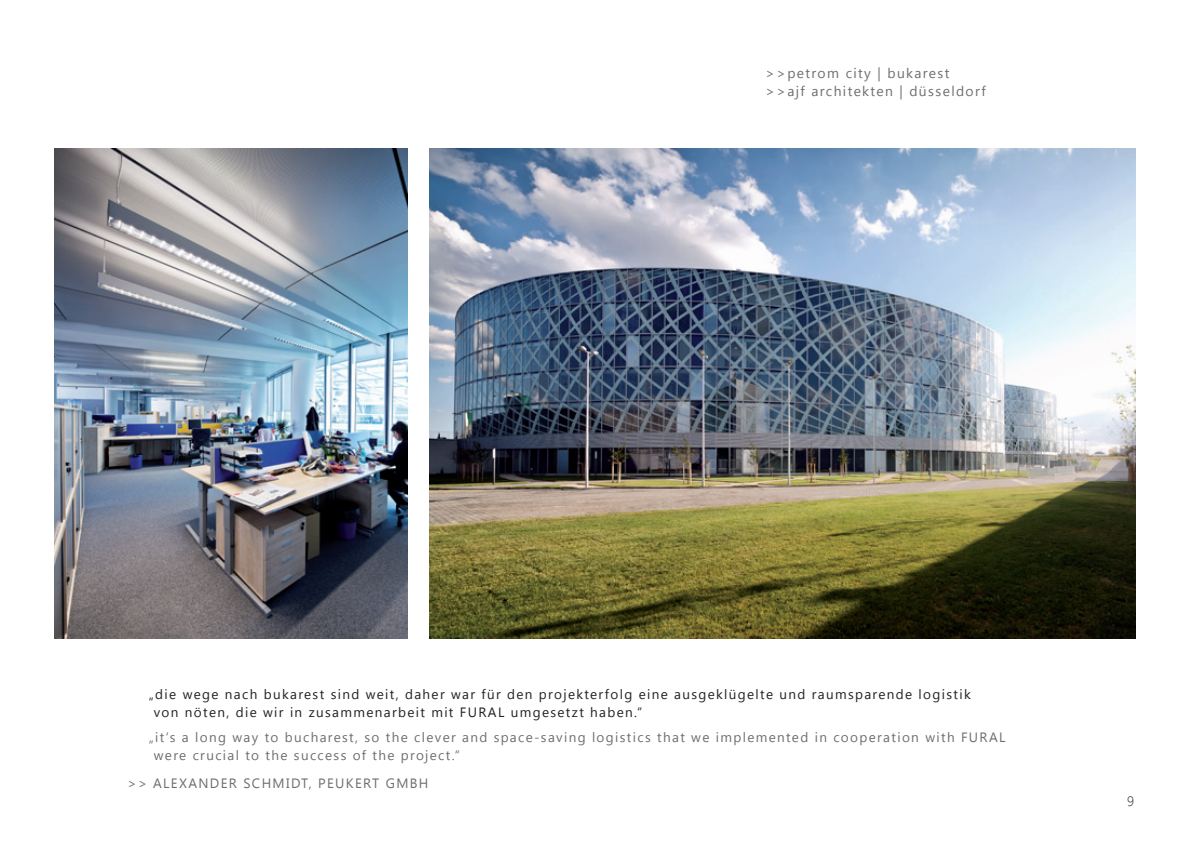
<style>
.page{position:relative;width:1191px;height:851px;background:#fff}
.page>*{position:absolute;margin:0;border:0;box-sizing:border-box;transform-origin:0 0}
.t1{font:13.8px/18px "Segoe UI";letter-spacing:.1em;color:#6c6d70}
.t2{font:13.5px/18px "Segoe UI";letter-spacing:.1em;color:#6c6d70}
.t3{font:13.5px/18px "Segoe UI";letter-spacing:.1em;color:#231f20}
.t4{font:300 13.5px "Segoe UI";color:#231f20}
</style>
<div class="page">
<img style="left:429px;top:149px;width:706px;height:489px">
<img style="left:54px;top:149px;width:353px;height:489px">
<p class="t1" style="left:765px;top:64px;width:222px">&gt;&gt;petrom city | bukarest &gt;&gt;ajf architekten | düsseldorf</p>
<p class="t3" style="left:154px;top:684px;width:818px;text-indent:-5px">„die wege nach bukarest sind weit, daher war für den projekterfolg eine ausgeklügelte und raumsparende logistik von nöten, die wir in zusammenarbeit mit FURAL umgesetzt haben.“</p>
<p class="t2" style="left:154px;top:727px;width:853px;text-indent:-5px">„it‘s a long way to bucharest, so the clever and space-saving logistics that we implemented in cooperation with FURAL were crucial to the success of the project.“</p>
<p class="t2" style="left:128px;top:774px;width:275px">&gt;&gt; al exander schmidt, peuk ert gmb</p>
<p class="t2" style="left:419px;top:774px;width:11px">h</p>
<p class="t4" style="left:1127px;top:791px;width:8px">9</p>
</div>
